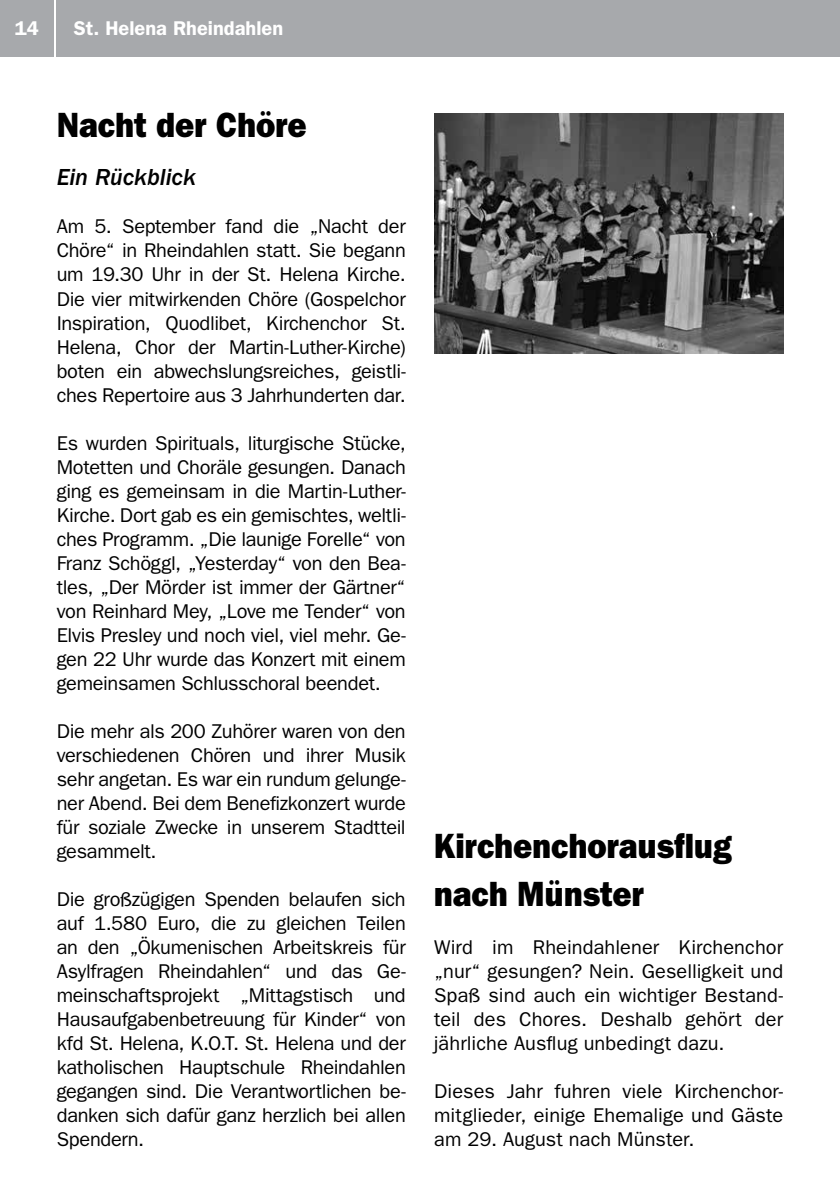
<style>
.page{position:relative;width:840px;height:1191px;background:#fff}
.page>*{position:absolute;margin:0;border:0;box-sizing:border-box;transform-origin:0 0}
.t1{font:800 35.2px/48px "Franklin Gothic LT";letter-spacing:.005em;color:#000;scale:.91 1}
.t2{font:italic 500 24px "Franklin Gothic LT";letter-spacing:-.005em;color:#000}
.t3{font:20px/24px "Franklin Gothic LT";letter-spacing:-.01em;color:#000;text-align:justify}
.t4{font:600 20px "Franklin Gothic LT";color:#fff}
</style>
<div class="page">
<div style="left:0;top:0;width:54px;height:57px;background:#a7a9ac"></div>
<div style="left:57px;top:0;width:782px;height:57px;background:#a7a9ac"></div>
<img style="left:434px;top:113px;width:348px;height:240px">
<p class="t4" style="left:15px;top:17px;width:26px">14</p>
<p class="t4" style="left:74px;top:17px;width:211px">St. Helena Rheindahlen</p>
<h1 class="t1" style="left:57px;top:101px;width:276px">Nacht der Chöre</h1>
<p class="t2" style="left:57px;top:164px;width:141px">Ein Rückblick</p>
<p class="t3" style="left:57px;top:215px;width:350px">Am 5. September fand die „Nacht der Chöre“ in Rheindahlen statt. Sie begann um 19.30 Uhr in der St. Helena Kirche.<br>Die vier mitwirkenden Chöre (Gospelchor Inspiration, Quodlibet, Kirchenchor St.<br>Helena, Chor der Martin-Luther-Kirche) boten ein abwechslungsreiches, geistli&shy;ches Repertoire aus 3 Jahrhunderten dar.</p>
<p class="t3" style="left:57px;top:431px;width:350px">Es wurden Spirituals, liturgische Stücke, Motetten und Choräle gesungen. Danach ging es gemeinsam in die Martin-Luther-Kirche. Dort gab es ein gemischtes, weltli&shy;ches Programm. „Die launige Forelle“ von Franz Schöggl, „Yesterday“ von den Bea&shy;tles, „Der Mörder ist immer der Gärtner“ von Reinhard Mey, „Love me Tender“ von Elvis Presley und noch viel, viel mehr. Ge&shy;gen 22 Uhr wurde das Konzert mit einem gemeinsamen Schlusschoral beendet.</p>
<p class="t3" style="left:57px;top:719px;width:350px">Die mehr als 200 Zuhörer waren von den verschiedenen Chören und ihrer Musik sehr angetan. Es war ein rundum gelunge&shy;ner Abend. Bei dem Benefizkonzert wurde für soziale Zwecke in unserem Stadtteil gesammelt.</p>
<p class="t3" style="left:57px;top:887px;width:350px">Die großzügigen Spenden belaufen sich auf 1.580 Euro, die zu gleichen Teilen an den „Ökumenischen Arbeitskreis für Asylfragen Rheindahlen“ und das Ge&shy;meinschaftsprojekt „Mittagstisch und Hausaufgabenbetreuung für Kinder“ von kfd St. Helena, K.O.T. St. Helena und der katholischen Hauptschule Rheindahlen gegangen sind. Die Verantwortlichen be&shy;danken sich dafür ganz herzlich bei allen Spendern.</p>
<h1 class="t1" style="left:434px;top:821px;width:328px">Kirchenchorausflug nach Münster</h1>
<p class="t3" style="left:434px;top:935px;width:350px">Wird im Rheindahlener Kirchenchor „nur“ gesungen? Nein. Geselligkeit und Spaß sind auch ein wichtiger Bestand&shy;teil des Chores. Deshalb gehört der jährliche Ausflug unbedingt dazu.</p>
<p class="t3" style="left:434px;top:1079px;width:350px">Dieses Jahr fuhren viele Kirchenchor&shy;mitglieder, einige Ehemalige und Gäste am 29. August nach Münster.</p>
</div>
